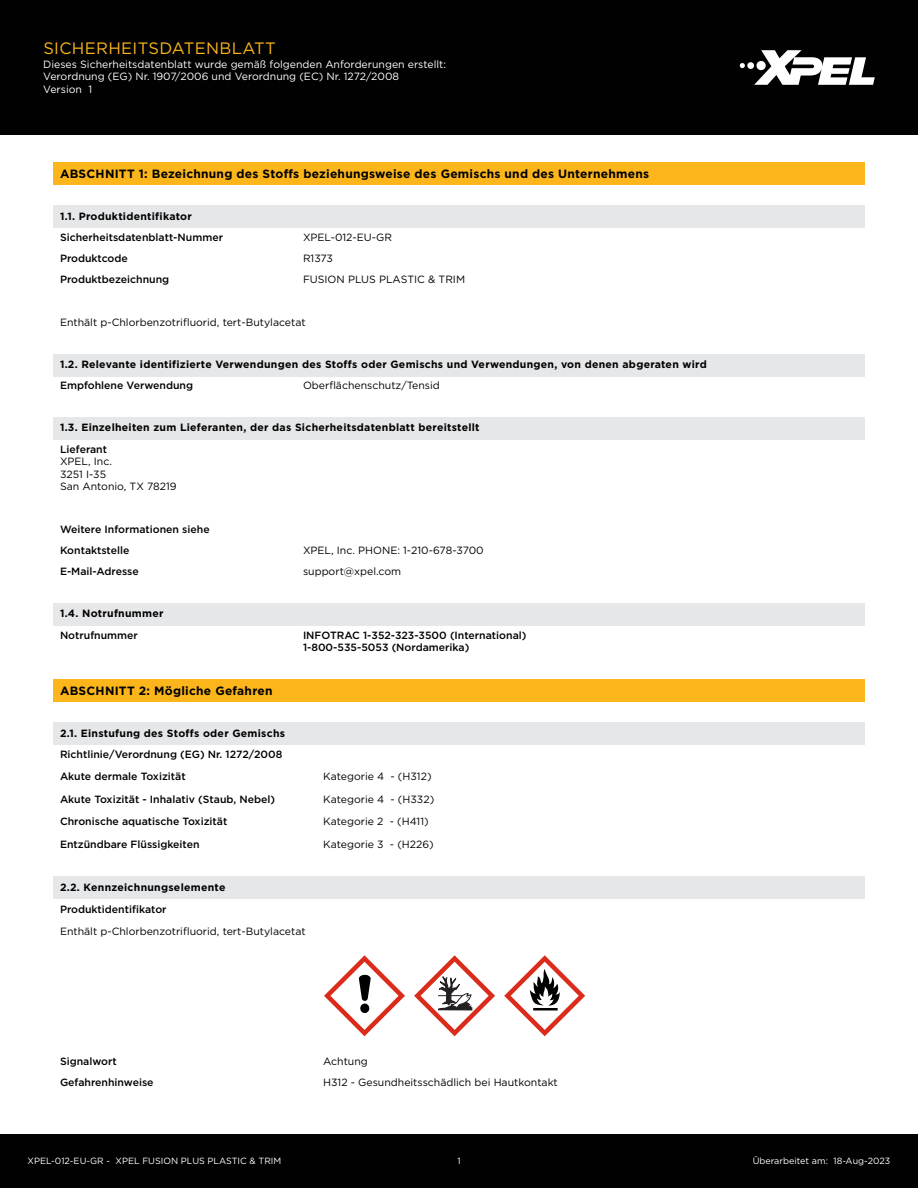
<style>
.page{position:relative;width:918px;height:1188px;background:#fff}
.page>*{position:absolute;margin:0;border:0;box-sizing:border-box;transform-origin:0 0}
.t1{font:16.5px "Gotham Pro";letter-spacing:.02em;color:#fcb61c}
.t2{font:700 12px "Gotham Pro";letter-spacing:.02em;color:#010101}
.t3{font:500 10.5px/21.1px "Gotham Pro";color:#010101}
.t4{font:10.5px/12.6px "Gotham Pro";color:#010101}
.t5{font:700 10.5px "Gotham Pro";letter-spacing:.025em;color:#010101}
.t6{font:10.5px/12.6px "Gotham Pro";color:#fff}
.t7{font:9px "Gotham Pro";color:#fff}
</style>
<div class="page">
<div style="left:0;top:0;width:918px;height:135px;background:#010101"></div>
<svg style="left:740px;top:50px;width:135px;height:35px"></svg>
<div style="left:0;top:1134px;width:918px;height:54px;background:#010101"></div>
<div style="left:53px;top:162px;width:812px;height:22px;background:#fcb61c"></div>
<div style="left:53px;top:205px;width:812px;height:23px;background:#e6e7e9"></div>
<div style="left:53px;top:354px;width:812px;height:22px;background:#e6e7e9"></div>
<div style="left:53px;top:417px;width:812px;height:23px;background:#e6e7e9"></div>
<div style="left:53px;top:603px;width:812px;height:23px;background:#e6e7e9"></div>
<div style="left:53px;top:679px;width:812px;height:22px;background:#fcb61c"></div>
<div style="left:53px;top:723px;width:812px;height:22px;background:#e6e7e9"></div>
<div style="left:53px;top:876px;width:812px;height:23px;background:#e6e7e9"></div>
<svg style="left:324px;top:955px;width:81px;height:81px"></svg>
<svg style="left:504px;top:955px;width:81px;height:81px"></svg>
<svg style="left:414px;top:955px;width:81px;height:81px"></svg>
<h1 class="t1" style="left:43px;top:39px;width:234px">SICHERHEITSDATENBLATT</h1>
<p class="t6" style="left:43px;top:58px;width:404px">Dieses Sicherheitsdatenblatt wurde gemäß folgenden Anforderungen erstellt:<br>Verordnung (EG) Nr. 1907/2006 und Verordnung (EC) Nr. 1272/2008<br>Version 1</p>
<p class="t2" style="left:60px;top:166px;width:591px">ABSCHNITT 1: Bezeichnung des Stoffs beziehungsweise des Gemischs und des Unternehmens</p>
<p class="t5" style="left:60px;top:210px;width:133px">1.1. Produktidentifikator</p>
<p class="t3" style="left:60px;top:226px;width:165px">Sicherheitsdatenblatt-Nummer</p>
<p class="t4" style="left:303px;top:231px;width:90px">XPEL-012-EU-GR</p>
<p class="t3" style="left:60px;top:248px;width:69px">Produktcode</p>
<p class="t4" style="left:303px;top:252px;width:32px">R1373</p>
<p class="t3" style="left:60px;top:269px;width:111px">Produktbezeichnung</p>
<p class="t4" style="left:303px;top:273px;width:164px">FUSION PLUS PLASTIC &amp; TRIM</p>
<p class="t4" style="left:60px;top:316px;width:247px">Enthält p-Chlorbenzotrifluorid, tert-Butylacetat</p>
<p class="t5" style="left:60px;top:358px;width:648px">1.2. Relevante identifizierte Verwendungen des Stoffs oder Gemischs und Verwendungen, von denen abgeraten wird</p>
<p class="t3" style="left:60px;top:375px;width:135px">Empfohlene Verwendung</p>
<p class="t4" style="left:303px;top:379px;width:138px">Oberflächenschutz/Tensid</p>
<p class="t5" style="left:60px;top:422px;width:421px">1.3. Einzelheiten zum Lieferanten, der das Sicherheitsdatenblatt bereitstellt</p>
<p class="t3" style="left:60px;top:438px;width:49px">Lieferant</p>
<p class="t4" style="left:60px;top:455px;width:118px">XPEL, Inc.<br>3251 I-35<br>San Antonio, TX 78219</p>
<p class="t3" style="left:60px;top:518px;width:151px">Weitere Informationen siehe<br>Kontaktstelle</p>
<p class="t4" style="left:303px;top:544px;width:182px">XPEL, Inc. PHONE: 1-210-678-3700</p>
<p class="t3" style="left:60px;top:561px;width:80px">E-Mail-Adresse</p>
<p class="t4" style="left:303px;top:565px;width:100px">support@xpel.com</p>
<p class="t5" style="left:60px;top:608px;width:105px">1.4. Notrufnummer</p>
<p class="t3" style="left:60px;top:624px;width:79px">Notrufnummer</p>
<p class="t3" style="left:303px;top:628px;width:225px;line-height:12.6px">INFOTRAC 1-352-323-3500 (International)<br>1-800-535-5053 (Nordamerika)</p>
<p class="t2" style="left:60px;top:683px;width:214px">ABSCHNITT 2: Mögliche Gefahren</p>
<p class="t5" style="left:60px;top:727px;width:227px">2.1. Einstufung des Stoffs oder Gemischs</p>
<p class="t3" style="left:60px;top:743px;width:224px;line-height:21.9px">Richtlinie/Verordnung (EG) Nr. 1272/2008<br>Akute dermale Toxizität</p>
<p class="t4" style="left:323px;top:770px;width:110px">Kategorie 4 - (H312)</p>
<p class="t3" style="left:60px;top:788px;width:217px">Akute Toxizität - Inhalativ (Staub, Nebel)</p>
<p class="t4" style="left:323px;top:793px;width:112px">Kategorie 4 - (H332)</p>
<p class="t3" style="left:60px;top:811px;width:169px">Chronische aquatische Toxizität</p>
<p class="t4" style="left:323px;top:815px;width:107px">Kategorie 2 - (H411)</p>
<p class="t3" style="left:60px;top:833px;width:141px">Entzündbare Flüssigkeiten</p>
<p class="t4" style="left:323px;top:838px;width:112px">Kategorie 3 - (H226)</p>
<p class="t5" style="left:60px;top:881px;width:167px">2.2. Kennzeichnungselemente</p>
<p class="t3" style="left:60px;top:898px;width:108px">Produktidentifikator</p>
<p class="t4" style="left:60px;top:925px;width:247px">Enthält p-Chlorbenzotrifluorid, tert-Butylacetat</p>
<p class="t3" style="left:60px;top:1051px;width:58px">Signalwort</p>
<p class="t4" style="left:323px;top:1055px;width:46px">Achtung</p>
<p class="t3" style="left:60px;top:1072px;width:95px">Gefahrenhinweise</p>
<p class="t4" style="left:323px;top:1076px;width:236px">H312 - Gesundheitsschädlich bei Hautkontakt</p>
<p class="t7" style="left:27px;top:1156px;width:255px">XPEL-012-EU-GR - XPEL FUSION PLUS PLASTIC &amp; TRIM</p>
<p class="t7" style="left:457px;top:1156px;width:5px">1</p>
<p class="t7" style="left:753px;top:1156px;width:139px">Überarbeitet am: 18-Aug-2023</p>
</div>
